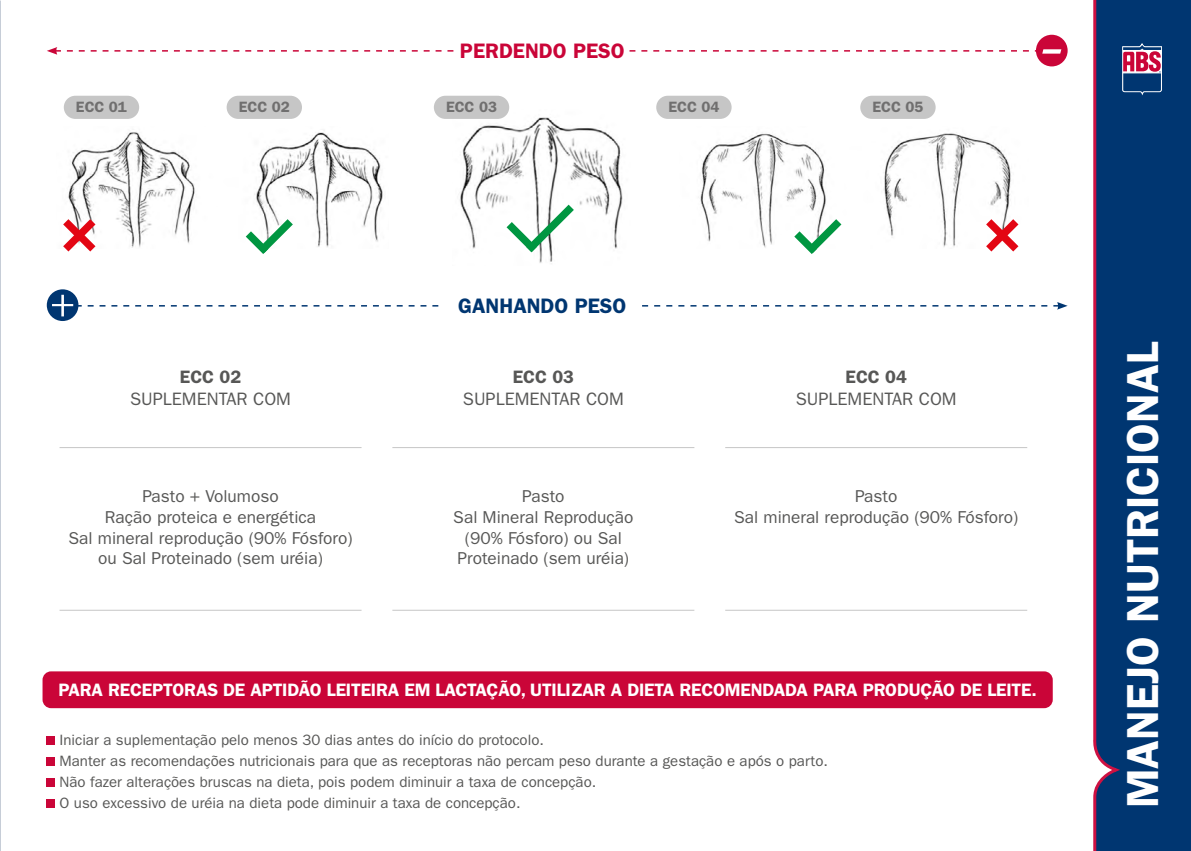
<style>
.page{position:relative;width:1191px;height:851px;background:#fff}
.page>*{position:absolute;margin:0;border:0;box-sizing:border-box;transform-origin:0 0}
.t1{font:600 45px "ITC Franklin Gothic Std";color:#fff}
.t2{font:600 21px "ITC Franklin Gothic Std";color:#ca0538}
.t3{font:600 21px "ITC Franklin Gothic Std";color:#003671}
.t4{font:600 18px "ITC Franklin Gothic Std";letter-spacing:-.01em;color:#fff}
.t5{font:18px "ITC Franklin Gothic Std";color:#575756}
.t6{font:600 18px "ITC Franklin Gothic Std";color:#575756}
.t7{font:17.25px/20.7px "ITC Franklin Gothic Std";color:#575756;text-align:center}
.t8{font:15px/21px "ITC Franklin Gothic Std";color:#575756}
.t9{font:600 15px "ITC Franklin Gothic Std";color:#706f6f}
</style>
<div class="page">
<div style="left:1162px;top:0;width:29px;height:850px;background:#003671"></div>
<img style="left:0;top:0;width:1px;height:850px">
<div style="left:43px;top:671px;width:1009px;height:37px;background:#ca0538;border-radius:9px"></div>
<svg style="left:47px;top:47px;width:406px;height:8px"></svg>
<svg style="left:642px;top:302px;width:425px;height:7px"></svg>
<div style="left:1036px;top:35px;width:31px;height:31px;background:#ca0538;border-radius:50%"></div>
<div style="left:47px;top:289px;width:31px;height:32px;background:#003671;border-radius:50%"></div>
<svg style="left:629px;top:49px;width:432px;height:5px"></svg>
<svg style="left:52px;top:295px;width:386px;height:21px"></svg>
<hr style="left:60px;top:609px;width:301px;height:1px;background:#c6c6c6">
<hr style="left:392px;top:609px;width:302px;height:1px;background:#c6c6c6">
<hr style="left:725px;top:609px;width:302px;height:1px;background:#c6c6c6">
<img style="left:68px;top:130px;width:315px;height:118px">
<img style="left:460px;top:111px;width:163px;height:152px">
<img style="left:700px;top:133px;width:311px;height:115px">
<svg style="left:63px;top:211px;width:40px;height:41px"></svg>
<svg style="left:978px;top:211px;width:41px;height:41px"></svg>
<svg style="left:499px;top:197px;width:83px;height:63px"></svg>
<svg style="left:786px;top:211px;width:63px;height:43px"></svg>
<svg style="left:238px;top:211px;width:63px;height:43px"></svg>
<svg style="left:1093px;top:0;width:69px;height:850px;background:#0f3771"></svg>
<div style="left:64px;top:96px;width:75px;height:23px;background:#c6c6c6;border-radius:12px"></div>
<div style="left:227px;top:96px;width:75px;height:23px;background:#c6c6c6;border-radius:12px"></div>
<div style="left:434px;top:96px;width:75px;height:23px;background:#c6c6c6;border-radius:12px"></div>
<div style="left:656px;top:96px;width:75px;height:23px;background:#c6c6c6;border-radius:12px"></div>
<div style="left:860px;top:96px;width:75px;height:23px;background:#c6c6c6;border-radius:12px"></div>
<hr style="left:60px;top:447px;width:301px;height:1px;background:#c6c6c6">
<hr style="left:392px;top:447px;width:302px;height:1px;background:#c6c6c6">
<hr style="left:725px;top:447px;width:302px;height:1px;background:#c6c6c6">
<div style="left:47px;top:736px;width:8px;height:8px;background:#ca0538"></div>
<div style="left:47px;top:757px;width:8px;height:8px;background:#ca0538"></div>
<div style="left:47px;top:778px;width:8px;height:8px;background:#ca0538"></div>
<div style="left:47px;top:799px;width:8px;height:8px;background:#ca0538"></div>
<h2 class="t2" style="left:460px;top:38px;width:166px">PERDENDO PESO</h2>
<p class="t9" style="left:76px;top:98px;width:52px">ECC 01</p>
<p class="t9" style="left:239px;top:98px;width:52px">ECC 02</p>
<p class="t9" style="left:446px;top:98px;width:52px">ECC 03</p>
<p class="t9" style="left:668px;top:98px;width:52px">ECC 04</p>
<p class="t9" style="left:872px;top:98px;width:52px">ECC 05</p>
<p class="t6" style="left:180px;top:366px;width:63px">ECC 02</p>
<p class="t5" style="left:130px;top:388px;width:162px">SUPLEMENTAR COM</p>
<h2 class="t3" style="left:458px;top:293px;width:169px">GANHANDO PESO</h2>
<p class="t6" style="left:513px;top:366px;width:63px">ECC 03</p>
<p class="t5" style="left:463px;top:388px;width:162px">SUPLEMENTAR COM</p>
<p class="t6" style="left:845px;top:366px;width:63px">ECC 04</p>
<p class="t5" style="left:795px;top:388px;width:162px">SUPLEMENTAR COM</p>
<p class="t7" style="left:69px;top:486px;width:285px">Pasto + Volumoso<br>Ração proteica e energética<br>Sal mineral reprodução (90% Fósforo) ou Sal Proteinado (sem uréia)</p>
<p class="t7" style="left:453px;top:486px;width:182px">Pasto<br>Sal Mineral Reprodução (90% Fósforo) ou Sal<br>Proteinado (sem uréia)</p>
<p class="t7" style="left:734px;top:486px;width:285px">Pasto<br>Sal mineral reprodução (90% Fósforo)</p>
<p class="t4" style="left:58px;top:678px;width:980px">PARA RECEPTORAS DE APTIDÃO LEITEIRA EM LACTAÇÃO, UTILIZAR A DIETA RECOMENDADA PARA PRODUÇÃO DE LEITE.</p>
<p class="t8" style="left:60px;top:729px;width:770px">Iniciar a suplementação pelo menos 30 dias antes do início do protocolo.<br>Manter as recomendações nutricionais para que as receptoras não percam peso durante a gestação e após o parto.<br>Não fazer alterações bruscas na dieta, pois podem diminuir a taxa de concepção.<br>O uso excessivo de uréia na dieta pode diminuir a taxa de concepção.</p>
<h1 class="t1" style="left:1116px;top:808px;width:468px;rotate:-90deg">MANEJO NUTRICIONAL</h1>
</div>
